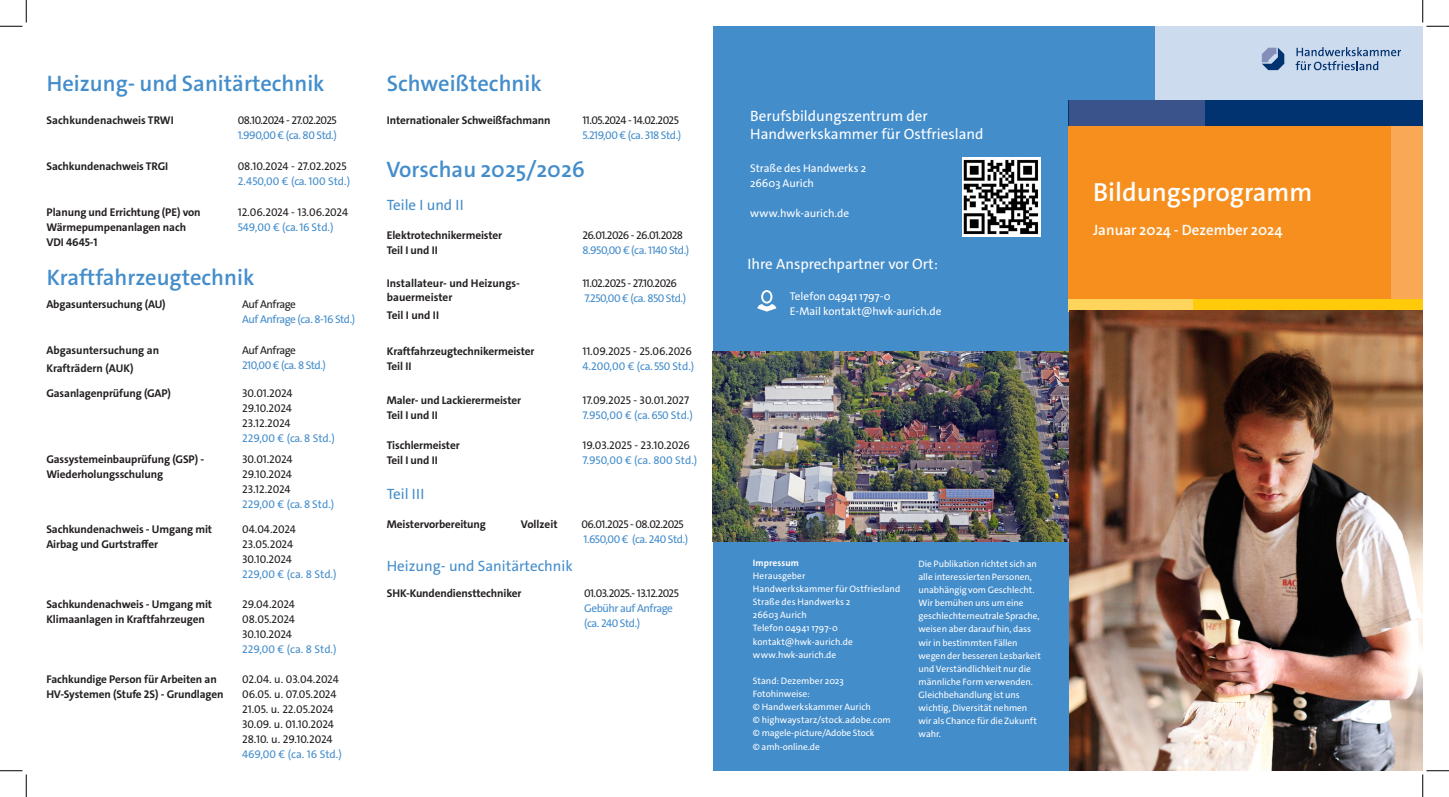
<style>
.page{position:relative;width:1449px;height:797px;background:#fff}
.page>*{position:absolute;margin:0;border:0;box-sizing:border-box;transform-origin:0 0}
.DIN_lang_Titel_18pt{font:600 26.25px "The Sans C4 s";color:#fff}
.DIN_lang_Überschrift_18pt{font:600 22.5px "The Sans C4 s";color:#448dcb}
.t1{font:15px "The Sans C4 s";color:#fff}
.t2{font:15px "The Sans C4 s";color:#448dcb}
.DIN_lang_Untertitel_12pt{font:600 15px "The Sans C4 s";color:#fff}
.t3{font:700 11.25px/15px "The Sans C4 s";letter-spacing:-.01em;color:#231f20}
.t4{font:11.25px/15px "The Sans C4 s";letter-spacing:-.04em;color:#231f20;text-align:justify}
.t5{font:11.25px "The Sans C4 s";letter-spacing:-.04em;color:#448dcb}
.DIN_lang_Marginaltext_7_5pt{font:11.25px "The Sans C4 s";color:#fff}
.t6{font:11.25px/15px "The Sans C4 s";color:#231f20}
.t7{font:11.25px "The Sans C4 s";letter-spacing:-.005em;color:#448dcb}
.DIN_lang_Marginaltext_7_5pt-2{font:9.38px/13.1px "The Sans C4 s";color:#fff}
.DIN_lang_Marginaltext_7_5pt-3{font:700 9.38px "The Sans C4 s";letter-spacing:.01em;color:#fff}
.s1{color:#448dcb}
</style>
<div class="page">
<div style="left:713px;top:26px;width:356px;height:744px;background:#448dcb"></div>
<div style="left:1068px;top:125px;width:354px;height:186px;background:#f68f1e"></div>
<div style="left:1068px;top:26px;width:354px;height:74px;background:#cddbef"></div>
<div style="left:1390px;top:125px;width:32px;height:186px;background:#f9a855"></div>
<div style="left:1068px;top:26px;width:87px;height:74px;background:#448dcb"></div>
<div style="left:1068px;top:299px;width:354px;height:12px;background:#feca0a"></div>
<div style="left:1068px;top:100px;width:354px;height:25px;background:#013371"></div>
<div style="left:1069px;top:100px;width:135px;height:25px;background:#3a548b"></div>
<div style="left:1068px;top:299px;width:124px;height:12px;background:#fed55c"></div>
<svg style="left:1261px;top:47px;width:140px;height:23px"></svg>
<svg style="left:757px;top:290px;width:19px;height:21px"></svg>
<img style="left:713px;top:351px;width:355px;height:190px">
<img style="left:1069px;top:310px;width:353px;height:460px">
<img style="left:962px;top:157px;width:79px;height:79px">
<svg style="left:0;top:0;width:27px;height:27px"></svg>
<svg style="left:0;top:770px;width:27px;height:27px"></svg>
<svg style="left:1422px;top:0;width:27px;height:27px"></svg>
<svg style="left:1422px;top:770px;width:27px;height:27px"></svg>
<p class="DIN_lang_Überschrift_18pt" style="left:47px;top:69px;width:279px">Heizung- und Sanitärtechnik</p>
<p class="t3" style="left:47px;top:113px;width:129px">Sachkundenachweis TRWI</p>
<p class="t4" style="left:238px;top:113px;width:101px">08.10.2024 - 27.02.2025</p>
<p class="t5" style="left:238px;top:128px;width:101px">1.990,00 € (ca. 80 Std.)</p>
<p class="t3" style="left:47px;top:159px;width:123px">Sachkundenachweis TRGI</p>
<p class="t4" style="left:238px;top:159px;width:110px">08.10.2024 - 27.02.2025</p>
<p class="t5" style="left:238px;top:174px;width:114px">2.450,00 € (ca. 100 Std.)</p>
<p class="t3" style="left:47px;top:205px;width:155px">Planung und Errichtung (PE) von<br>Wärmepumpenanlagen nach</p>
<p class="t3" style="left:47px;top:235px;width:52px">VDI 4645-1</p>
<p class="t4" style="left:238px;top:205px;width:112px">12.06.2024 - 13.06.2024</p>
<p class="t5" style="left:238px;top:220px;width:97px">549,00 € (ca. 16 Std.)</p>
<p class="DIN_lang_Überschrift_18pt" style="left:47px;top:262px;width:209px">Kraftfahrzeugtechnik</p>
<p class="t3" style="left:46px;top:297px;width:121px">Abgasuntersuchung (AU)</p>
<p class="t4" style="left:242px;top:297px;width:55px">Auf Anfrage</p>
<p class="t5" style="left:242px;top:312px;width:115px">Auf Anfrage (ca. 8-16 Std.)</p>
<p class="t3" style="left:46px;top:343px;width:114px">Abgasuntersuchung an</p>
<p class="t3" style="left:46px;top:361px;width:89px">Krafträdern (AUK)</p>
<p class="t4" style="left:242px;top:343px;width:55px">Auf Anfrage</p>
<p class="t5" style="left:242px;top:358px;width:85px">210,00 € (ca. 8 Std.)</p>
<p class="t3" style="left:46px;top:385px;width:126px">Gasanlagenprüfung (GAP)</p>
<p class="t4" style="left:242px;top:385px;width:52px">30.01.2024<br>29.10.2024<br>23.12.2024</p>
<p class="t5" style="left:242px;top:431px;width:94px">229,00 € (ca. 8 Std.)</p>
<p class="t3" style="left:46px;top:452px;width:159px">Gassystemeinbauprüfung (GSP) -<br>Wiederholungsschulung</p>
<p class="t4" style="left:242px;top:452px;width:52px">30.01.2024<br>29.10.2024<br>23.12.2024</p>
<p class="t5" style="left:242px;top:497px;width:94px">229,00 € (ca. 8 Std.)</p>
<p class="t3" style="left:46px;top:522px;width:167px">Sachkundenachweis - Umgang mit<br>Airbag und Gurtstraffer</p>
<p class="t4" style="left:242px;top:522px;width:55px;text-align:left">04.04.2024<br>23.05.2024<br>30.10.2024</p>
<p class="t5" style="left:242px;top:567px;width:96px">229,00 € (ca. 8 Std.)</p>
<p class="t4" style="left:242px;top:597px;width:54px">29.04.2024<br>08.05.2024<br>30.10.2024</p>
<p class="t5" style="left:242px;top:642px;width:96px">229,00 € (ca. 8 Std.)</p>
<p class="t4" style="left:242px;top:672px;width:98px">02.04. u. 03.04.2024</p>
<p class="t4" style="left:242px;top:687px;width:96px">06.05. u. 07.05.2024</p>
<p class="t4" style="left:242px;top:702px;width:93px">21.05. u. 22.05.2024</p>
<p class="t4" style="left:242px;top:717px;width:93px">30.09. u. 01.10.2024<br>28.10. u. 29.10.2024</p>
<p class="t5" style="left:242px;top:747px;width:101px">469,00 € (ca. 16 Std.)</p>
<p class="t3" style="left:46px;top:597px;width:167px">Sachkundenachweis - Umgang mit<br>Klimaanlagen in Kraftfahrzeugen</p>
<p class="t3" style="left:46px;top:672px;width:179px">Fachkundige Person für Arbeiten an<br>HV-Systemen (Stufe 2S) - Grundlagen</p>
<p class="DIN_lang_Überschrift_18pt" style="left:387px;top:69px;width:157px">Schweißtechnik</p>
<p class="t3" style="left:387px;top:112px;width:165px">Internationaler Schweißfachmann</p>
<p class="t4" style="left:582px;top:112px;width:98px">11.05.2024 - 14.02.2025</p>
<p class="t5" style="left:582px;top:127px;width:100px">5.219,00 € (ca. 318 Std.)</p>
<p class="DIN_lang_Überschrift_18pt" style="left:386px;top:155px;width:200px">Vorschau 2025/2026</p>
<p class="t2" style="left:387px;top:195px;width:78px">Teile I und II</p>
<p class="t3" style="left:387px;top:228px;width:117px">Elektrotechnikermeister</p>
<p class="t3" style="left:387px;top:243px;width:53px">Teil I und II</p>
<p class="t4" style="left:582px;top:228px;width:102px">26.01.2026 - 26.01.2028</p>
<p class="t5" style="left:582px;top:243px;width:108px">8.950,00 € (ca. 1140 Std.)</p>
<p class="t3" style="left:387px;top:277px;width:135px;line-height:13.5px">Installateur- und Heizungs&shy;bauermeister</p>
<p class="t3" style="left:387px;top:308px;width:54px">Teil I und II</p>
<p class="t4" style="left:582px;top:276px;width:96px">11.02.2025 - 27.10.2026</p>
<p class="t5" style="left:584px;top:291px;width:103px">7.250,00 € (ca. 850 Std.)</p>
<p class="t3" style="left:387px;top:344px;width:149px">Kraftfahrzeugtechnikermeister</p>
<p class="t3" style="left:387px;top:359px;width:26px">Teil II</p>
<p class="t4" style="left:582px;top:344px;width:111px">11.09.2025 - 25.06.2026</p>
<p class="t5" style="left:582px;top:359px;width:113px">4.200,00 € (ca. 550 Std.)</p>
<p class="t3" style="left:387px;top:392px;width:136px">Maler- und Lackierermeister</p>
<p class="t3" style="left:387px;top:407px;width:53px">Teil I und II</p>
<p class="t3" style="left:387px;top:437px;width:74px">Tischlermeister</p>
<p class="t3" style="left:387px;top:452px;width:53px">Teil I und II</p>
<p class="t4" style="left:582px;top:392px;width:108px">17.09.2025 - 30.01.2027</p>
<p class="t7" style="left:582px;top:407px;width:112px">7.950,00 € (ca. 650 Std.)</p>
<p class="t6" style="left:582px;top:437px;width:116px">19.03.2025 - 23.10.2026<br><span class="s1">7.950,00 € (ca. 800 Std.)</span></p>
<p class="t2" style="left:387px;top:484px;width:39px">Teil III</p>
<p class="t3" style="left:387px;top:516px;width:101px">Meistervorbereitung</p>
<p class="t3" style="left:521px;top:516px;width:38px">Vollzeit</p>
<p class="t4" style="left:581px;top:516px;width:104px">06.01.2025 - 08.02.2025</p>
<p class="t5" style="left:583px;top:532px;width:106px">1.650,00 € (ca. 240 Std.)</p>
<p class="t2" style="left:387px;top:556px;width:187px">Heizung- und Sanitärtechnik</p>
<p class="t3" style="left:387px;top:586px;width:136px">SHK-Kundendiensttechniker</p>
<p class="t4" style="left:584px;top:586px;width:96px">01.03.2025.- 13.12.2025</p>
<p class="t5" style="left:584px;top:601px;width:90px">Gebühr auf Anfrage</p>
<p class="t5" style="left:584px;top:616px;width:58px">(ca. 240 Std.)</p>
<p class="t1" style="left:750px;top:106px;width:179px">Berufsbildungszentrum der</p>
<p class="t1" style="left:750px;top:124px;width:235px">Handwerkskammer für Ostfriesland</p>
<p class="DIN_lang_Marginaltext_7_5pt" style="left:750px;top:160px;width:117px">Straße des Handwerks 2</p>
<p class="DIN_lang_Marginaltext_7_5pt" style="left:750px;top:175px;width:65px">26603 Aurich</p>
<p class="DIN_lang_Marginaltext_7_5pt" style="left:750px;top:205px;width:100px">www.hwk-aurich.de</p>
<p class="t1" style="left:747px;top:254px;width:192px">Ihre Ansprechpartner vor Ort:</p>
<p class="DIN_lang_Marginaltext_7_5pt" style="left:790px;top:289px;width:102px">Telefon 04941 1797-0</p>
<p class="DIN_lang_Marginaltext_7_5pt" style="left:790px;top:304px;width:153px">E-Mail kontakt@hwk-aurich.de</p>
<p class="DIN_lang_Marginaltext_7_5pt-3" style="left:753px;top:556px;width:47px">Impressum</p>
<p class="DIN_lang_Marginaltext_7_5pt-2" style="left:753px;top:569px;width:54px">Herausgeber</p>
<p class="DIN_lang_Marginaltext_7_5pt-2" style="left:753px;top:582px;width:149px">Handwerkskammer für Ostfriesland</p>
<p class="DIN_lang_Marginaltext_7_5pt-2" style="left:753px;top:595px;width:99px">Straße des Handwerks 2</p>
<p class="DIN_lang_Marginaltext_7_5pt-2" style="left:753px;top:608px;width:55px">26603 Aurich</p>
<p class="DIN_lang_Marginaltext_7_5pt-2" style="left:753px;top:621px;width:87px">Telefon 04941 1797-0</p>
<p class="DIN_lang_Marginaltext_7_5pt-2" style="left:753px;top:635px;width:101px">kontakt@hwk-aurich.de</p>
<p class="DIN_lang_Marginaltext_7_5pt-2" style="left:753px;top:648px;width:85px">www.hwk-aurich.de</p>
<p class="DIN_lang_Marginaltext_7_5pt-2" style="left:753px;top:674px;width:92px">Stand: Dezember 2023<br>Fotohinweise:</p>
<p class="DIN_lang_Marginaltext_7_5pt-2" style="left:753px;top:700px;width:120px">© Handwerkskammer Aurich</p>
<p class="DIN_lang_Marginaltext_7_5pt-2" style="left:753px;top:713px;width:139px">© highwaystarz/stock.adobe.com</p>
<p class="DIN_lang_Marginaltext_7_5pt-2" style="left:753px;top:726px;width:123px">© magele-picture/Adobe Stock</p>
<p class="DIN_lang_Marginaltext_7_5pt-2" style="left:753px;top:740px;width:68px">© amh-online.de</p>
<p class="DIN_lang_Marginaltext_7_5pt-2" style="left:918px;top:557px;width:120px">Die Publikation richtet sich an alle interessierten Personen,</p>
<p class="DIN_lang_Marginaltext_7_5pt-2" style="left:918px;top:583px;width:124px">unabhängig vom Geschlecht.<br>Wir bemühen uns um eine geschlechterneutrale Sprache, weisen aber darauf hin, dass wir in bestimmten Fällen wegen der besseren Lesbarkeit und Verständlichkeit nur die männliche Form verwenden.<br>Gleichbehandlung ist uns wichtig, Diversität nehmen wir als Chance für die Zukunft wahr.</p>
<p class="DIN_lang_Titel_18pt" style="left:1093px;top:175px;width:221px">Bildungsprogramm</p>
<p class="DIN_lang_Untertitel_12pt" style="left:1093px;top:220px;width:191px">Januar 2024 - Dezember 2024</p>
</div>
